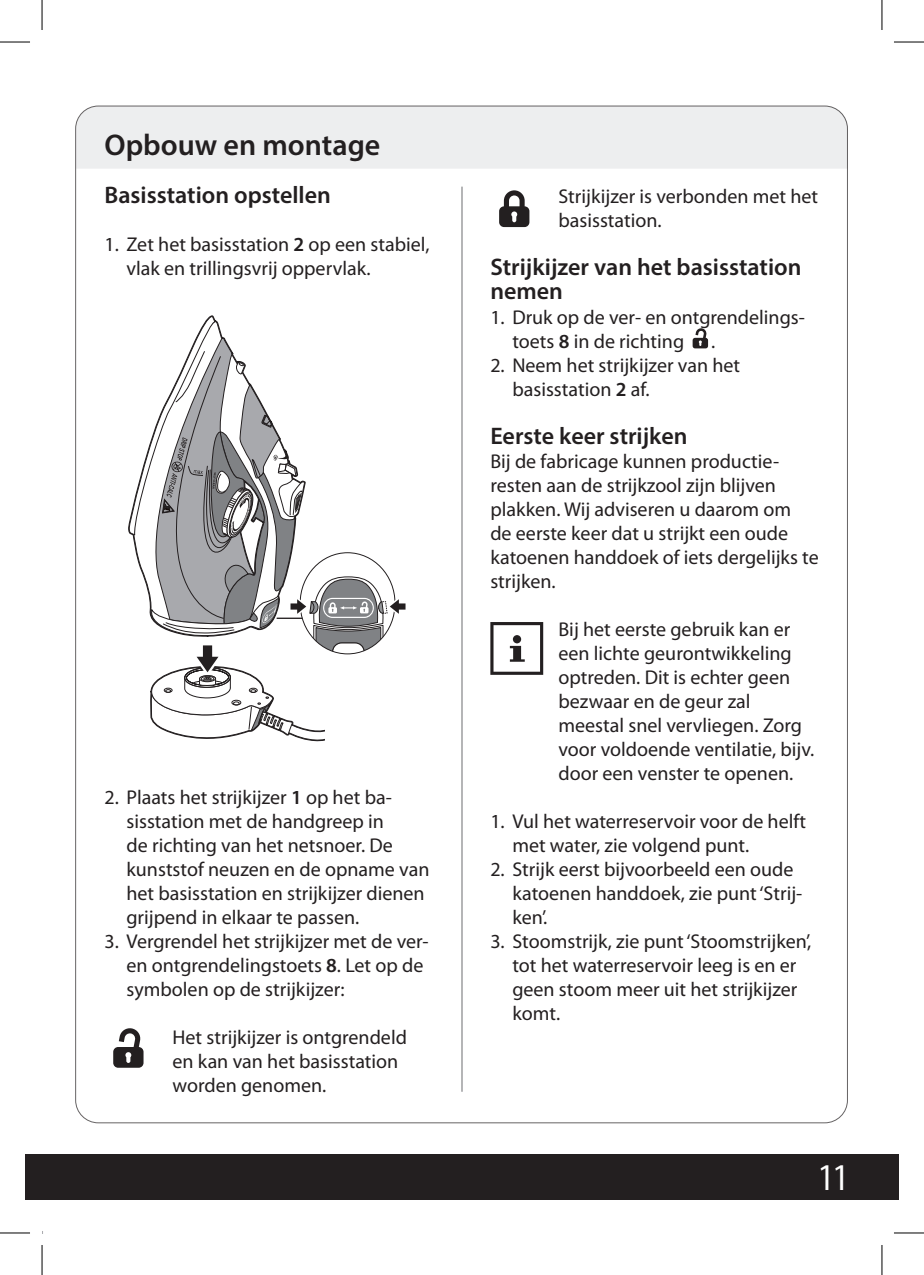
<style>
.page{position:relative;width:924px;height:1275px;background:#fff}
.page>*{position:absolute;margin:0;border:0;box-sizing:border-box;transform-origin:0 0}
.t1{font:condensed 38px "Myriad Pro";color:#fff}
.t2{font:600 30px "Myriad Pro";color:#231f20}
.t3{font:600 24px/24px "Myriad Pro";color:#231f20}
.t4{font:20px/24px "Myriad Pro";color:#231f20}
.s1{font-weight:600}
</style>
<div class="page">
<div style="left:77px;top:106px;width:770px;height:63px;background:#edeeef"></div>
<hr style="left:461px;top:187px;width:1px;height:904px;background:#6c6d70">
<div style="left:25px;top:1154px;width:873px;height:45px;background:#231f20"></div>
<svg style="left:113px;top:1028px;width:30px;height:39px"></svg>
<svg style="left:499px;top:190px;width:30px;height:37px"></svg>
<svg style="left:692px;top:328px;width:15px;height:20px"></svg>
<svg style="left:490px;top:622px;width:53px;height:53px"></svg>
<svg style="left:128px;top:316px;width:278px;height:426px"></svg>
<hr style="left:0;top:42px;width:30px;height:1px;background:#000">
<hr style="left:893px;top:42px;width:30px;height:1px;background:#000">
<hr style="left:0;top:1232px;width:30px;height:1px;background:#000">
<hr style="left:893px;top:1232px;width:30px;height:1px;background:#000">
<hr style="left:42px;top:0;width:1px;height:30px;background:#000">
<hr style="left:42px;top:1245px;width:1px;height:30px;background:#000">
<hr style="left:881px;top:0;width:1px;height:30px;background:#000">
<hr style="left:881px;top:1245px;width:1px;height:30px;background:#000">
<h2 class="t2" style="left:104px;top:126px;width:277px">Opbouw en montage</h2>
<p class="t3" style="left:104px;top:183px;width:228px">Basisstation opstellen</p>
<p class="t4" style="left:126px;top:233px;width:304px;text-indent:-22px">1. Zet het basisstation <span class="s1">2</span> op een stabiel, vlak en trillingsvrij oppervlak.</p>
<p class="t4" style="left:126px;top:785px;width:304px;text-indent:-22px">2. Plaats het strijkijzer <span class="s1">1</span> op het ba&shy;sisstation met de handgreep in<br>de richting van het netsnoer. De kunststof neuzen en de opname van het basisstation en strijkijzer dienen grijpend in elkaar te passen.</p>
<p class="t4" style="left:126px;top:929px;width:303px;text-indent:-22px">3. Vergrendel het strijkijzer met de ver&shy;en ontgrendelingstoets <span class="s1">8</span>. Let op de symbolen op de strijkijzer:</p>
<p class="t4" style="left:172px;top:1025px;width:236px">Het strijkijzer is ontgrendeld en kan van het basisstation worden genomen.</p>
<p class="t4" style="left:558px;top:185px;width:261px">Strijkijzer is verbonden met het basisstation.</p>
<p class="t3" style="left:490px;top:255px;width:312px">Strijkijzer van het basisstation nemen</p>
<p class="t4" style="left:512px;top:305px;width:294px;text-indent:-22px">1. Druk op de ver- en ontgrendelings&shy;toets <span class="s1">8</span> in de richting</p>
<p class="t4" style="left:711px;top:329px;width:6px">.</p>
<p class="t4" style="left:512px;top:353px;width:229px;text-indent:-22px">2. Neem het strijkijzer van het basisstation <span class="s1">2</span> af.</p>
<p class="t3" style="left:490px;top:423px;width:198px">Eerste keer strijken</p>
<p class="t4" style="left:490px;top:449px;width:330px">Bij de fabricage kunnen productie&shy;resten aan de strijkzool zijn blijven plakken. Wij adviseren u daarom om<br>de eerste keer dat u strijkt een oude katoenen handdoek of iets dergelijks te strijken.</p>
<p class="t4" style="left:558px;top:617px;width:257px">Bij het eerste gebruik kan er een lichte geurontwikkeling optreden. Dit is echter geen bezwaar en de geur zal meestal snel vervliegen. Zorg voor voldoende ventilatie, bijv. door een venster te openen.</p>
<p class="t4" style="left:512px;top:809px;width:295px;text-indent:-22px">1. Vul het waterreservoir voor de helft met water, zie volgend punt.</p>
<p class="t4" style="left:512px;top:857px;width:291px;text-indent:-22px">2. Strijk eerst bijvoorbeeld een oude katoenen handdoek, zie punt ‘Strij&shy;ken’.</p>
<p class="t4" style="left:512px;top:929px;width:300px;text-indent:-22px">3. Stoomstrijk, zie punt ‘Stoomstrijken’, tot het waterreservoir leeg is en er geen stoom meer uit het strijkijzer komt.</p>
<h1 class="t1" style="left:818px;top:1154px;width:31px">11</h1>
</div>
